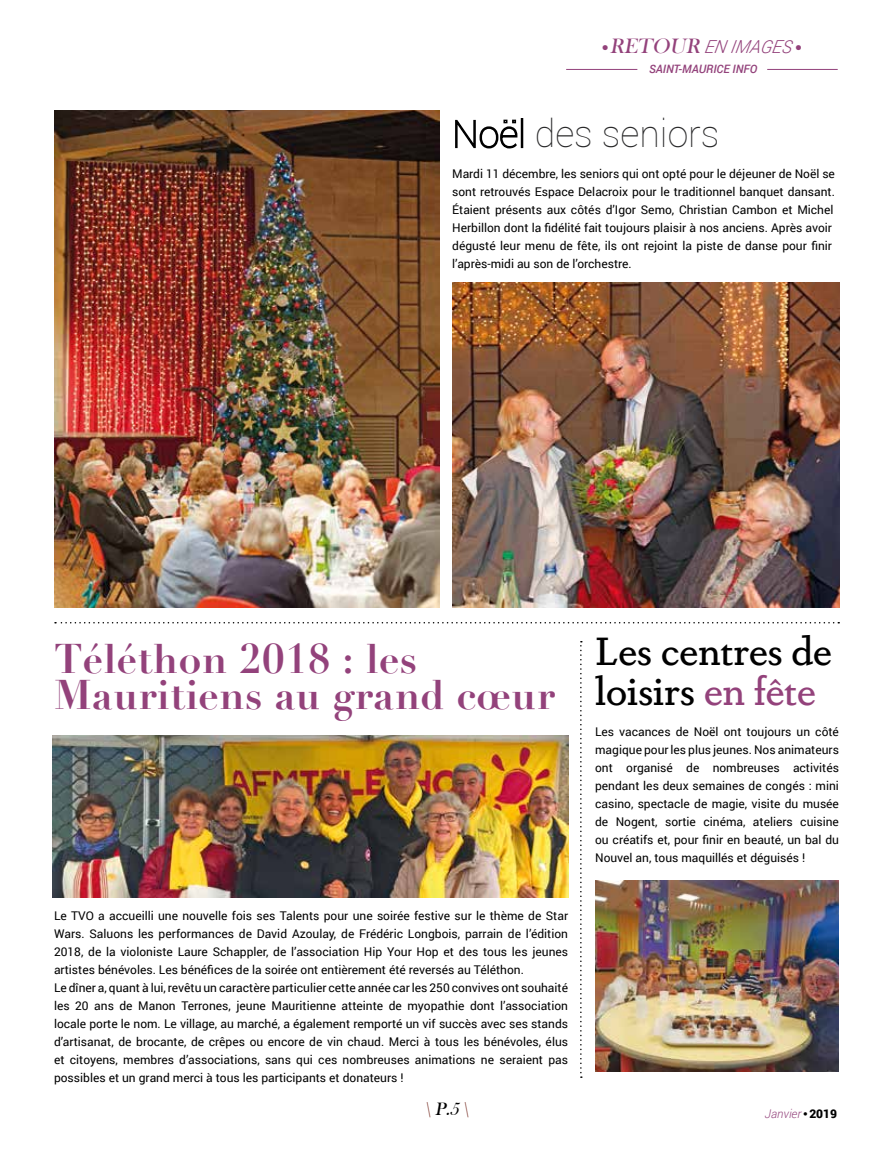
<style>
.page{position:relative;width:893px;height:1149px;background:#fff}
.page>*{position:absolute;margin:0;border:0;box-sizing:border-box;transform-origin:0 0}
.t1{font:700 40.5px/36px "Didot";letter-spacing:.01em;color:#93427b}
.t2{font:500 39px/40.5px "Dapifer";color:#000}
.t3{font:100 37.5px "Roboto";color:#282829}
.t4{font:italic 18.45px "Bask Old Face";color:#000}
.t5{font:italic 300 17.85px "Roboto";color:#93427b}
.t6{font:12px/18px "Roboto";color:#000}
.t7{font:italic 300 12px "Roboto";color:#93427b}
.t8{font:italic 500 11.55px "Roboto";color:#93427b}
.t9{font:6.9px "Zapf Dingbats ITC";color:#93427b}
.s1{font-family:"Bask Old Face";font-weight:400;font-size:21.3px}
.s2{color:#72261c}
.s3{color:#93427b}
.s4{font-family:"Bask Old Face";font-weight:400;font-style:normal;color:#000}
.s5{font-weight:900;font-style:normal;color:#000}
</style>
<div class="page">
<img style="left:595px;top:880px;width:244px;height:191px">
<hr style="left:566px;top:69px;width:71px;height:1px;background:#93427b">
<hr style="left:767px;top:69px;width:71px;height:1px;background:#93427b">
<svg style="left:455px;top:119px;width:63px;height:30px"></svg>
<div style="left:521px;top:118px;width:2px;height:30px;border:2px solid #000"></div>
<img style="left:53px;top:735px;width:515px;height:162px">
<img style="left:54px;top:111px;width:385px;height:496px">
<img style="left:453px;top:282px;width:386px;height:325px">
<svg style="left:55px;top:622px;width:784px;height:1px"></svg>
<svg style="left:580px;top:641px;width:2px;height:436px"></svg>
<h3 class="t5" style="left:602px;top:35px;width:195px">● <span class="s1">RETOUR</span> EN IMAGES</h3>
<p class="t9" style="left:796px;top:44px;width:7px">●</p>
<p class="t8" style="left:649px;top:61px;width:110px">SAINT-MAURICE INFO</p>
<h3 class="t3" style="left:535px;top:108px;width:186px">des seniors</h3>
<p class="t6" style="left:452px;top:164px;width:384px">Mardi 11 décembre, les seniors qui ont opté pour le déjeuner de Noël se sont retrouvés Espace Delacroix pour le traditionnel banquet dansant.<br>Étaient présents aux côtés d’Igor Semo, Christian Cambon et Michel Herbillon dont la fidélité fait toujours plaisir à nos anciens. Après avoir dégusté leur menu de fête, ils ont rejoint la piste de danse pour finir l’après-midi au son de l’orchestre.</p>
<h1 class="t1" style="left:54px;top:641px;width:502px">Téléthon 2018 : les<br>Mauritiens au grand cœur</h1>
<p class="t6" style="left:54px;top:906px;width:516px">Le TVO a accueilli une nouvelle fois ses Talents pour une soirée festive sur le thème de Star Wars. Saluons les performances de David Azoulay, de Frédéric Longbois, parrain de l’édition 2018, de la violoniste Laure Schappler, de l’association Hip Your Hop et des tous les jeunes artistes bénévoles. Les bénéfices de la soirée ont entièrement été reversés au Téléthon.<br>Le dîner a, quant à lui, revêtu un caractère particulier cette année car les 250 convives ont souhaité les 20 ans de Manon Terrones, jeune Mauritienne atteinte de myopathie dont l’association locale porte le nom. Le village, au marché, a également remporté un vif succès avec ses stands d’artisanat, de brocante, de crêpes ou encore de vin chaud. Merci à tous les bénévoles, élus et citoyens, membres d’associations, sans qui ces nombreuses animations ne seraient pas possibles et un grand merci à tous les participants et donateurs !</p>
<h3 class="t4" style="left:425px;top:1098px;width:45px"><span class="s2">\</span> P.5 <span class="s2">\</span></h3>
<h2 class="t2" style="left:595px;top:629px;width:238px">Les centres de loisirs <span class="s3">en fête</span></h2>
<p class="t6" style="left:595px;top:722px;width:245px;text-align:justify">Les vacances de Noël ont toujours un côté magique pour les plus jeunes. Nos animateurs ont organisé de nombreuses activités pendant les deux semaines de congés : mini casino, spectacle de magie, visite du musée de Nogent, sortie cinéma, ateliers cuisine ou créatifs et, pour finir en beauté, un bal du Nouvel an, tous maquillés et déguisés !</p>
<p class="t7" style="left:765px;top:1104px;width:74px">Janvier<span class="s4">•</span><span class="s5">2019</span></p>
</div>
